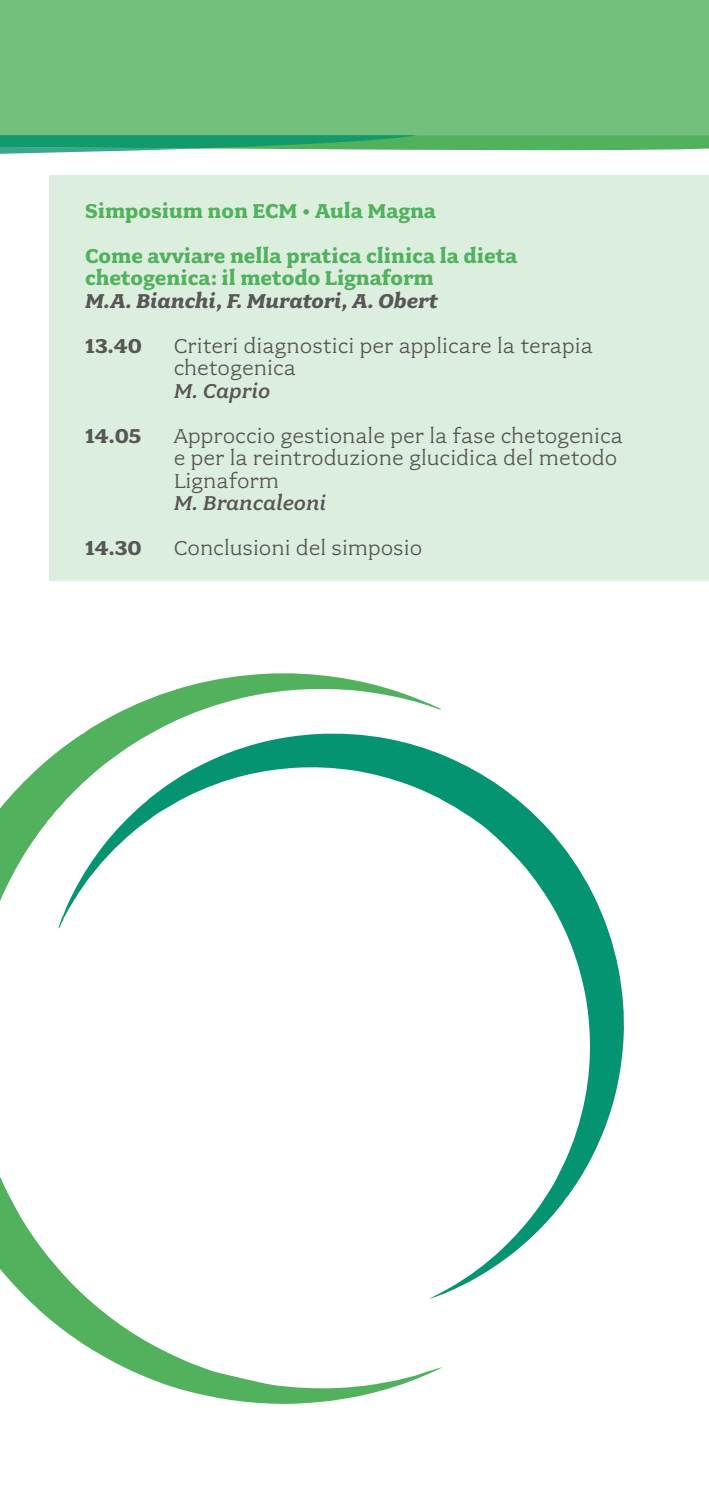
<style>
.page{position:relative;width:709px;height:1489px;background:#fff}
.page>*{position:absolute;margin:0;border:0;box-sizing:border-box;transform-origin:0 0}
.t1{font:22.5px/22.5px "Fairplex Wide OT";color:#575756}
.t2{font:700 22.5px/45px "Fairplex Wide OT";color:#51b15d}
.t3{font:italic 700 22.5px "Fairplex Wide OT";color:#575756}
.t4{font:italic 22.5px "Fairplex Wide OT Med";color:#575756}
.t5{font:700 22.5px "Fairplex Wide OT";color:#575756}
</style>
<div class="page">
<div style="left:0;top:0;width:709px;height:135px;background:#73c07d"></div>
<svg style="left:0;top:135px;width:709px;height:19px"></svg>
<div style="left:50px;top:175px;width:659px;height:405px;background:#dcefdf"></div>
<svg style="left:0;top:673px;width:443px;height:730px"></svg>
<svg style="left:59px;top:732px;width:565px;height:566px"></svg>
<p class="t2" style="left:85px;top:188px;width:434px">Simposium non ECM • Aula Magna<br>Come avviare nella pratica clinica la dieta</p>
<p class="t2" style="left:85px;top:256px;width:350px">chetogenica: il metodo Lignaform</p>
<p class="t3" style="left:85px;top:288px;width:354px">M.A. Bianchi, F. Muratori, A. Obert</p>
<p class="t5" style="left:85px;top:333px;width:58px">13.40</p>
<p class="t5" style="left:85px;top:423px;width:58px">14.05</p>
<p class="t5" style="left:85px;top:535px;width:58px">14.30</p>
<p class="t1" style="left:174px;top:334px;width:420px">Criteri diagnostici per applicare la terapia chetogenica</p>
<p class="t4" style="left:174px;top:378px;width:98px">M. Caprio</p>
<p class="t1" style="left:174px;top:424px;width:451px">Approccio gestionale per la fase chetogenica e per la reintroduzione glucidica del metodo<br>Lignaform</p>
<p class="t4" style="left:174px;top:490px;width:154px">M. Brancaleoni</p>
<p class="t1" style="left:174px;top:537px;width:250px">Conclusioni del simposio</p>
</div>
